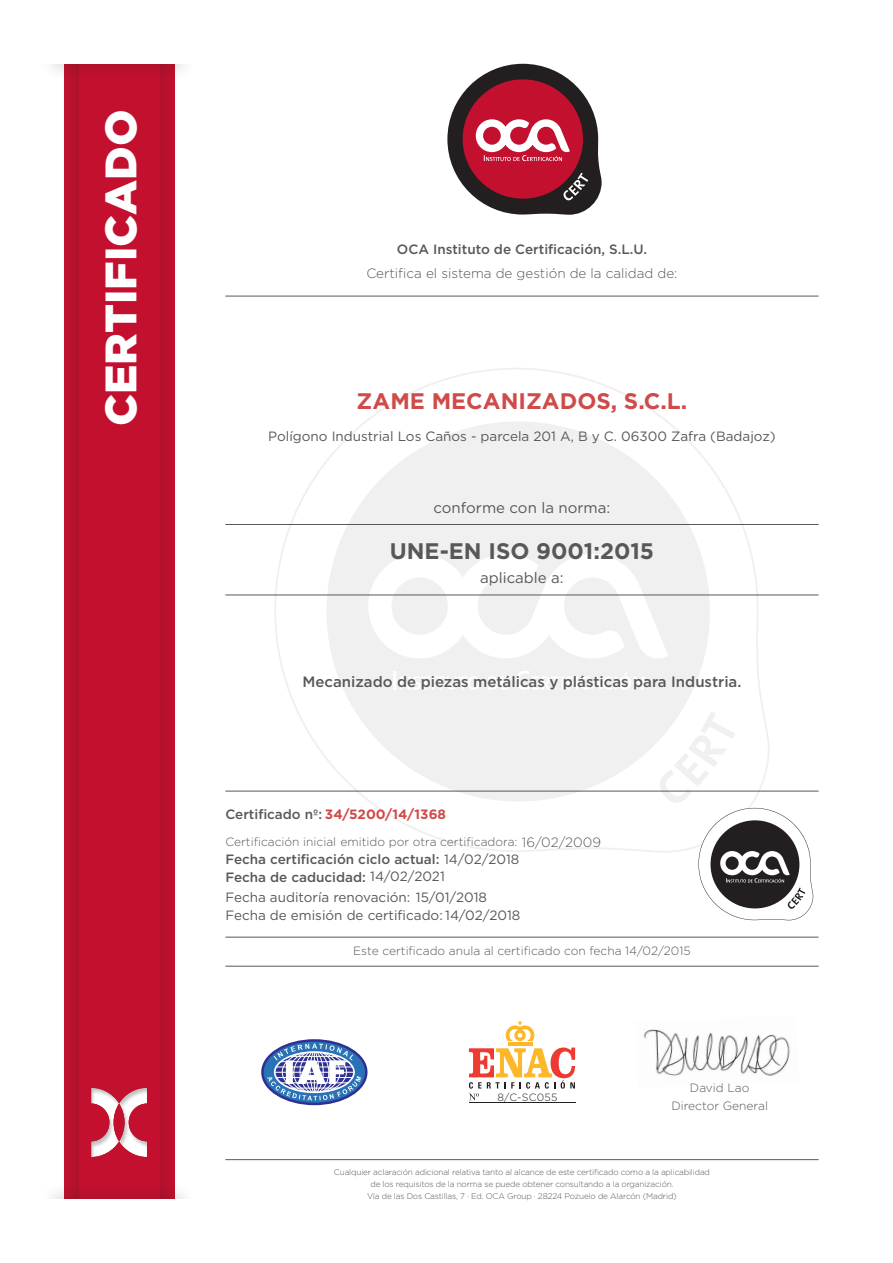
<style>
.page{position:relative;width:893px;height:1263px;background:#fff}
.page>*{position:absolute;margin:0;border:0;box-sizing:border-box;transform-origin:0 0}
.t1{font:900 43.95px "Gotham";color:#fff}
.t2{font:700 22.5px "Gotham";color:#ce4b49}
.t3{font:700 22.5px "Gotham";color:#57585a}
.t4{font:500 15px "Gotham";color:#57585a}
.t5{font:15px "Gotham";color:#57585a}
.t6{font:13.5px "Gotham";color:#57585a}
.t7{font:500 13.5px "Gotham";color:#57585a}
.t8{font:300 13.5px "Gotham";color:#57585a}
.t9{font:700 13.5px "Gotham";color:#ce4b49}
.t10{font:300 12px "Gotham";color:#57585a}
.t11{font:300 10.5px "Gotham";letter-spacing:.025em;color:#231f20}
.t12{font:300 8.25px "Gotham";letter-spacing:-.02em;color:#57585a}
.s1{font-weight:500;color:#57585a}
.s2{font-weight:400}
</style>
<div class="page">
<div style="left:60px;top:0;width:118px;height:1263px;background:#231f20;opacity:.26"></div>
<div style="left:79px;top:0;width:80px;height:1263px;background:#c3102f"></div>
<div style="left:89px;top:1086px;width:59px;height:72px;background:#231f20;opacity:.28"></div>
<div style="left:39px;top:1180px;width:158px;height:83px;background:#231f20;opacity:.15"></div>
<div style="left:39px;top:0;width:158px;height:82px;background:#231f20;opacity:.15"></div>
<div style="left:0;top:0;width:236px;height:64px;background:#fff"></div>
<div style="left:0;top:1199px;width:236px;height:64px;background:#fff"></div>
<svg style="left:274px;top:368px;width:496px;height:484px"></svg>
<div style="left:326px;top:421px;width:384px;height:380px;background:#f0f0f0;border-radius:50%"></div>
<svg style="left:368px;top:554px;width:300px;height:104px"></svg>
<svg style="left:393px;top:671px;width:251px;height:18px"></svg>
<svg style="left:447px;top:64px;width:155px;height:151px"></svg>
<hr style="left:225px;top:1159px;width:594px;height:1px;background:#57585a">
<hr style="left:225px;top:524px;width:594px;height:1px;background:#57585a">
<hr style="left:225px;top:296px;width:594px;height:1px;background:#57585a">
<hr style="left:225px;top:791px;width:594px;height:1px;background:#57585a">
<hr style="left:225px;top:937px;width:594px;height:1px;background:#57585a">
<hr style="left:225px;top:966px;width:594px;height:1px;background:#57585a">
<hr style="left:225px;top:595px;width:594px;height:1px;background:#57585a">
<hr style="left:508px;top:1042px;width:24px;height:4px;background:#fcb828">
<svg style="left:506px;top:1021px;width:28px;height:20px"></svg>
<hr style="left:469px;top:1102px;width:106px;height:1px;background:#231f20">
<svg style="left:469px;top:1047px;width:106px;height:53px"></svg>
<svg style="left:262px;top:1040px;width:104px;height:64px"></svg>
<div style="left:261px;top:1039px;width:106px;height:66px;border:2px solid #2e3092;border-radius:50%"></div>
<svg style="left:267px;top:1043px;width:94px;height:57px"></svg>
<svg style="left:657px;top:711px;width:156px;height:209px"></svg>
<img style="left:644px;top:1029px;width:146px;height:47px">
<p class="t1" style="left:91px;top:426px;width:318px;rotate:-90deg">CERTIFICADO</p>
<p class="t7" style="left:397px;top:241px;width:252px">OCA Instituto de Certificación, S.L.U.</p>
<p class="t8" style="left:366px;top:264px;width:313px">Certifica el sistema de gestión de la calidad de:</p>
<p class="t2" style="left:357px;top:386px;width:332px">ZAME MECANIZADOS, S.C.L.</p>
<p class="t6" style="left:268px;top:428px;width:509px">Polígono Industrial Los Caños - parcela 201 A, B y C. 06300 Zafra (Badajoz)</p>
<p class="t5" style="left:434px;top:498px;width:178px">conforme con la norma:</p>
<p class="t3" style="left:390px;top:536px;width:266px">UNE-EN ISO 9001:2015</p>
<p class="t5" style="left:480px;top:568px;width:85px">aplicable a:</p>
<p class="t4" style="left:302px;top:672px;width:441px">Mecanizado de piezas metálicas y plásticas para Industria.</p>
<p class="t9" style="left:225px;top:805px;width:222px"><span class="s1">Certificado nº:</span> 34/5200/14/1368</p>
<p class="t8" style="left:522px;top:833px;width:81px">16/02/2009</p>
<p class="t10" style="left:225px;top:834px;width:294px">Certificación inicial emitido por otra certificadora:</p>
<p class="t7" style="left:225px;top:851px;width:295px">Fecha certificación ciclo actual: <span class="s2">14/02/2018</span></p>
<p class="t7" style="left:225px;top:869px;width:221px">Fecha de caducidad: <span class="s2">14/02/2021</span></p>
<p class="t6" style="left:225px;top:888px;width:263px">Fecha auditoría renovación: 15/01/2018</p>
<p class="t6" style="left:225px;top:906px;width:297px">Fecha de emisión de certificado: 14/02/2018</p>
<p class="t10" style="left:353px;top:943px;width:339px">Este certificado anula al certificado con fecha 14/02/2015</p>
<p class="t11" style="left:497px;top:1091px;width:62px">8/C-SC055</p>
<p class="t10" style="left:690px;top:1080px;width:61px">David Lao</p>
<p class="t10" style="left:671px;top:1098px;width:98px">Director General</p>
<p class="t12" style="left:334px;top:1166px;width:378px">Cualquier aclaración adicional relativa tanto al alcance de este certificado como a la aplicabilidad</p>
<p class="t12" style="left:370px;top:1178px;width:305px">de los requisitos de la norma se puede obtener consultando a la organización.</p>
<p class="t12" style="left:367px;top:1190px;width:311px">Vía de las Dos Castillas, 7 · Ed. OCA Group · 28224 Pozuelo de Alarcón (Madrid)</p>
</div>
